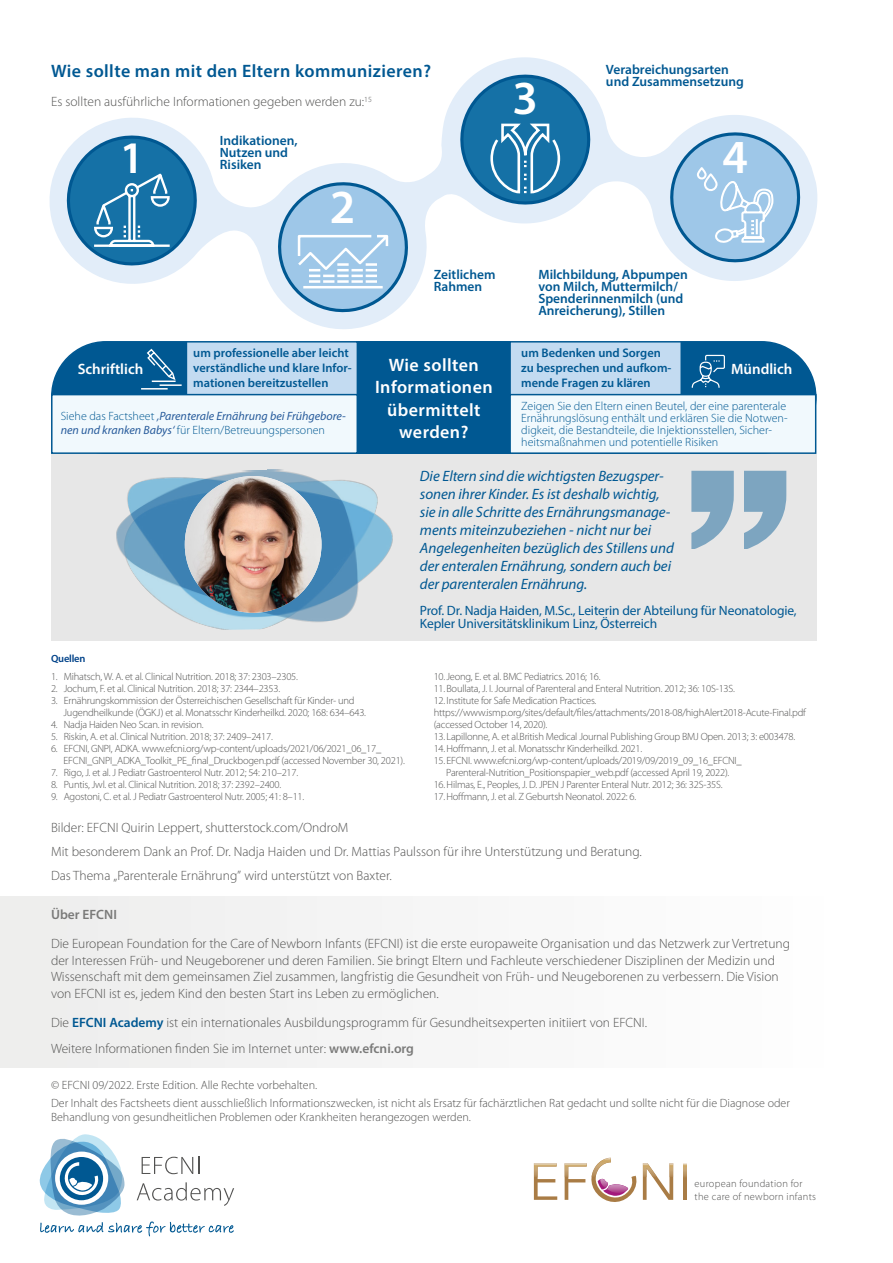
<style>
.page{position:relative;width:893px;height:1263px;background:#fff}
.page>*{position:absolute;margin:0;border:0;box-sizing:border-box;transform-origin:0 0}
.t1{font:600 47.7px "Myriad Pro";color:#fff}
.t2{font:600 45.3px "Myriad Pro";color:#fff}
.t3{font:600 18px/22.5px "Myriad Pro";letter-spacing:.025em;color:#fff;text-align:center}
.t4{font:600 18px "Myriad Pro";letter-spacing:.025em;color:#005892}
.t5{font:italic 15px/18px "Myriad Pro";letter-spacing:-.005em;color:#005892}
.t6{font:600 15px "Myriad Pro";color:#fff}
.t7{font:300 13.5px/16.5px "Myriad Pro";color:#525251}
.t8{font:600 13.5px/12px "Myriad Pro";color:#005892}
.t9{font:13.5px/13.5px "Myriad Pro";letter-spacing:-.01em;color:#005892}
.t10{font:600 13.5px "Myriad Pro";color:#7a7a79}
.t11{font:600 12.45px/15px "Myriad Pro";color:#005892}
.t12{font:300 12px/18px "Myriad Pro";color:#525251}
.t13{font:300 12px/12px "Myriad Pro";color:#005892}
.t14{font:italic 12px/13.5px "Myriad Pro";color:#275b9b}
.t15{font:300 10.5px/12px "Myriad Pro";letter-spacing:-.02em;color:#525251}
.t16{font:600 10.5px "Myriad Pro";letter-spacing:-.02em;color:#004289}
.t17{font:300 10.35px/12.8px "Myriad Pro";letter-spacing:.025em;color:#525251}
.s1{font-weight:300;font-style:normal;color:#005892}
.s2{font-weight:600;color:#005892}
.s3{font-weight:600;color:#7a7a79}
</style>
<div class="page">
<div style="left:356px;top:341px;width:154px;height:119px;background:#005892"></div>
<div style="left:0;top:896px;width:893px;height:172px;background:#f6f6f6"></div>
<svg style="left:49px;top:57px;width:769px;height:272px"></svg>
<div style="left:51px;top:454px;width:765px;height:187px;background:#e7e7e7"></div>
<img style="left:116px;top:469px;width:277px;height:161px">
<img style="left:185px;top:476px;width:136px;height:137px;border-radius:68px">
<svg style="left:691px;top:471px;width:95px;height:78px"></svg>
<svg style="left:64px;top:133px;width:136px;height:135px;background:#5b9ac0"></svg>
<svg style="left:510px;top:341px;width:307px;height:114px;background:#78a8cb"></svg>
<svg style="left:275px;top:179px;width:136px;height:136px;background:#aecee8"></svg>
<svg style="left:457px;top:72px;width:136px;height:136px;background:#5a9ac0"></svg>
<svg style="left:667px;top:129px;width:136px;height:136px;background:#accde8"></svg>
<div style="left:509px;top:394px;width:307px;height:60px;background:#f1f9fd;border:2px solid #005892"></div>
<svg style="left:51px;top:341px;width:306px;height:113px"></svg>
<hr style="left:152px;top:380px;width:24px;height:2px;background:#fff">
<hr style="left:160px;top:384px;width:22px;height:2px;background:#fff">
<hr style="left:141px;top:388px;width:27px;height:2px;background:#fff">
<svg style="left:142px;top:1157px;width:57px;height:17px"></svg>
<svg style="left:137px;top:1182px;width:97px;height:24px"></svg>
<svg style="left:40px;top:1134px;width:84px;height:81px"></svg>
<svg style="left:40px;top:1221px;width:194px;height:15px"></svg>
<svg style="left:534px;top:1163px;width:23px;height:37px"></svg>
<img style="left:534px;top:1163px;width:22px;height:14px">
<svg style="left:565px;top:1163px;width:72px;height:39px"></svg>
<img style="left:592px;top:1158px;width:19px;height:19px">
<svg style="left:643px;top:1177px;width:30px;height:23px"></svg>
<hr style="left:683px;top:1163px;width:4px;height:37px;background:#a97c45">
<img style="left:643px;top:1163px;width:30px;height:14px">
<img style="left:683px;top:1163px;width:4px;height:14px">
<h3 class="t4" style="left:51px;top:60px;width:381px">Wie sollte man mit den Eltern kommunizieren?</h3>
<p class="t7" style="left:51px;top:93px;width:322px">Es sollten ausführliche Informationen gegeben werden zu:<sup>15</sup></p>
<h1 class="t1" style="left:512px;top:68px;width:27px">3</h1>
<p class="t8" style="left:606px;top:63px;width:139px">Verabreichungsarten und Zusammensetzung</p>
<p class="t8" style="left:220px;top:134px;width:79px">Indikationen,<br>Nutzen und<br>Risiken</p>
<h2 class="t2" style="left:120px;top:129px;width:26px">1</h2>
<h1 class="t1" style="left:722px;top:127px;width:27px">4</h1>
<h1 class="t1" style="left:330px;top:177px;width:27px">2</h1>
<p class="t8" style="left:434px;top:268px;width:63px">Zeitlichem<br>Rahmen</p>
<p class="t8" style="left:538px;top:268px;width:151px">Milchbildung, Abpumpen von Milch, Muttermilch/<br>Spenderinnenmilch (und<br>Anreicherung), Stillen</p>
<p class="t11" style="left:193px;top:345px;width:160px">um professionelle aber leicht verständliche und klare Infor&shy;mationen bereitzustellen</p>
<p class="t11" style="left:521px;top:345px;width:152px">um Bedenken und Sorgen zu besprechen und aufkom&shy;mende Fragen zu klären</p>
<h3 class="t3" style="left:375px;top:353px;width:119px">Wie sollten<br>Informationen übermittelt werden?</h3>
<p class="t5" style="left:420px;top:467px;width:255px">Die Eltern sind die wichtigsten Bezugsper&shy;sonen ihrer Kinder. Es ist deshalb wichtig, sie in alle Schritte des Ernährungsmanage&shy;ments miteinzubeziehen - nicht nur bei Angelegenheiten bezüglich des Stillens und der enteralen Ernährung, sondern auch bei der parenteralen Ernährung.</p>
<p class="t9" style="left:420px;top:603px;width:378px">Prof. Dr. Nadja Haiden, M.Sc., Leiterin der Abteilung für Neonatologie,<br>Kepler Universitätsklinikum Linz, Österreich</p>
<h3 class="t6" style="left:78px;top:360px;width:67px">Schriftlich</h3>
<h3 class="t6" style="left:731px;top:360px;width:63px">Mündlich</h3>
<p class="t14" style="left:61px;top:409px;width:287px"><span class="s1">Siehe das Factsheet</span> ‚Parenterale Ernährung bei Frühgebore&shy;nen und kranken Babys‘ <span class="s1">für Eltern/Betreuungspersonen</span></p>
<p class="t13" style="left:521px;top:399px;width:268px">Zeigen Sie den Eltern einen Beutel, der eine parenterale Ernährungslösung enthält und erklären Sie die Notwen&shy;digkeit, die Bestandteile, die Injektionsstellen, Sicher&shy;heitsmaßnahmen und potentielle Risiken</p>
<p class="t16" style="left:51px;top:651px;width:36px">Quellen</p>
<p class="t15" style="left:51px;top:670px;width:248px">1. Mihatsch, W. A. et al. Clinical Nutrition. 2018; 37: 2303–2305.</p>
<p class="t15" style="left:51px;top:682px;width:231px">2. Jochum, F. et al. Clinical Nutrition. 2018; 37: 2344–2353.</p>
<p class="t15" style="left:64px;top:694px;width:304px;text-indent:-13px">3. Ernährungskommission der Österreichischen Gesellschaft für Kinder- und<br>Jugendheilkunde (ÖGKJ) et al. Monatsschr Kinderheilkd. 2020; 168: 634–643.</p>
<p class="t15" style="left:51px;top:718px;width:154px">4. Nadja Haiden Neo Scan. in revision.</p>
<p class="t15" style="left:51px;top:730px;width:223px">5. Riskin, A. et al. Clinical Nutrition. 2018; 37: 2409–2417.</p>
<p class="t15" style="left:64px;top:742px;width:343px;text-indent:-13px">6. EFCNI, GNPI, ADKA. www.efcni.org/wp-content/uploads/2021/06/2021_06_17_<br>EFCNI_GNPI_ADKA_Toolkit_PE_final_Druckbogen.pdf (accessed November 30, 2021).</p>
<p class="t15" style="left:51px;top:766px;width:249px">7. Rigo, J. et al. J Pediatr Gastroenterol Nutr. 2012; 54: 210–217.</p>
<p class="t15" style="left:51px;top:778px;width:232px">8. Puntis, Jwl. et al. Clinical Nutrition. 2018; 37: 2392–2400.</p>
<p class="t15" style="left:51px;top:790px;width:255px">9. Agostoni, C. et al. J Pediatr Gastroenterol Nutr. 2005; 41: 8–11.</p>
<p class="t15" style="left:434px;top:671px;width:168px">10.Jeong, E. et al. BMC Pediatrics. 2016; 16.</p>
<p class="t15" style="left:434px;top:683px;width:303px">11.Boullata, J. I. Journal of Parenteral and Enteral Nutrition. 2012; 36: 10S-13S.</p>
<p class="t15" style="left:434px;top:695px;width:164px">12.Institute for Safe Medication Practices.</p>
<p class="t15" style="left:434px;top:707px;width:374px">https://www.ismp.org/sites/default/files/attachments/2018-08/highAlert2018-Acute-Final.pdf</p>
<p class="t15" style="left:434px;top:719px;width:115px">(accessed October 14, 2020).</p>
<p class="t15" style="left:434px;top:731px;width:363px">13.Lapillonne, A. et al.British Medical Journal Publishing Group BMJ Open. 2013; 3: e003478.</p>
<p class="t15" style="left:434px;top:743px;width:210px">14.Hoffmann, J. et al. Monatsschr Kinderheilkd. 2021.</p>
<p class="t15" style="left:434px;top:755px;width:310px">15.EFCNI. www.efcni.org/wp-content/uploads/2019/09/2019_09_16_EFCNI_</p>
<p class="t15" style="left:446px;top:767px;width:285px">Parenteral-Nutrition_Positionspapier_web.pdf (accessed April 19, 2022).</p>
<p class="t15" style="left:434px;top:779px;width:290px">16.Hilmas, E., Peoples, J. D. JPEN J Parenter Enteral Nutr. 2012; 36: 32S-35S.</p>
<p class="t15" style="left:434px;top:791px;width:204px">17.Hoffmann, J. et al. Z Geburtsh Neonatol. 2022: 6.</p>
<p class="t7" style="left:51px;top:816px;width:592px;line-height:24px">Bilder: EFCNI Quirin Leppert, shutterstock.com/OndroM<br>Mit besonderem Dank an Prof. Dr. Nadja Haiden und Dr. Mattias Paulsson für ihre Unterstützung und Beratung.<br>Das Thema „Parenterale Ernährung” wird unterstützt von Baxter.</p>
<p class="t10" style="left:51px;top:906px;width:67px">Über EFCNI</p>
<p class="t7" style="left:51px;top:935px;width:741px">Die European Foundation for the Care of Newborn Infants (EFCNI) ist die erste europaweite Organisation und das Netzwerk zur Vertretung der Interessen Früh- und Neugeborener und deren Familien. Sie bringt Eltern und Fachleute verschiedener Disziplinen der Medizin und Wissenschaft mit dem gemeinsamen Ziel zusammen, langfristig die Gesundheit von Früh- und Neugeborenen zu verbessern. Die Vision von EFCNI ist es, jedem Kind den besten Start ins Leben zu ermöglichen.</p>
<p class="t7" style="left:51px;top:1009px;width:598px;line-height:26.2px">Die <span class="s2">EFCNI Academy</span> ist ein internationales Ausbildungsprogramm für Gesundheitsexperten initiiert von EFCNI.<br>Weitere Informationen finden Sie im Internet unter: <span class="s3">www.efcni.org</span></p>
<p class="t12" style="left:51px;top:1076px;width:740px">© EFCNI 09/2022. Erste Edition. Alle Rechte vorbehalten.<br>Der Inhalt des Factsheets dient ausschließlich Informationszwecken, ist nicht als Ersatz für fachärztlichen Rat gedacht und sollte nicht für die Diagnose oder</p>
<p class="t12" style="left:51px;top:1107px;width:421px">Behandlung von gesundheitlichen Problemen oder Krankheiten herangezogen werden.</p>
<p class="t17" style="left:695px;top:1177px;width:123px">european foundation for the care of newborn infants</p>
</div>
